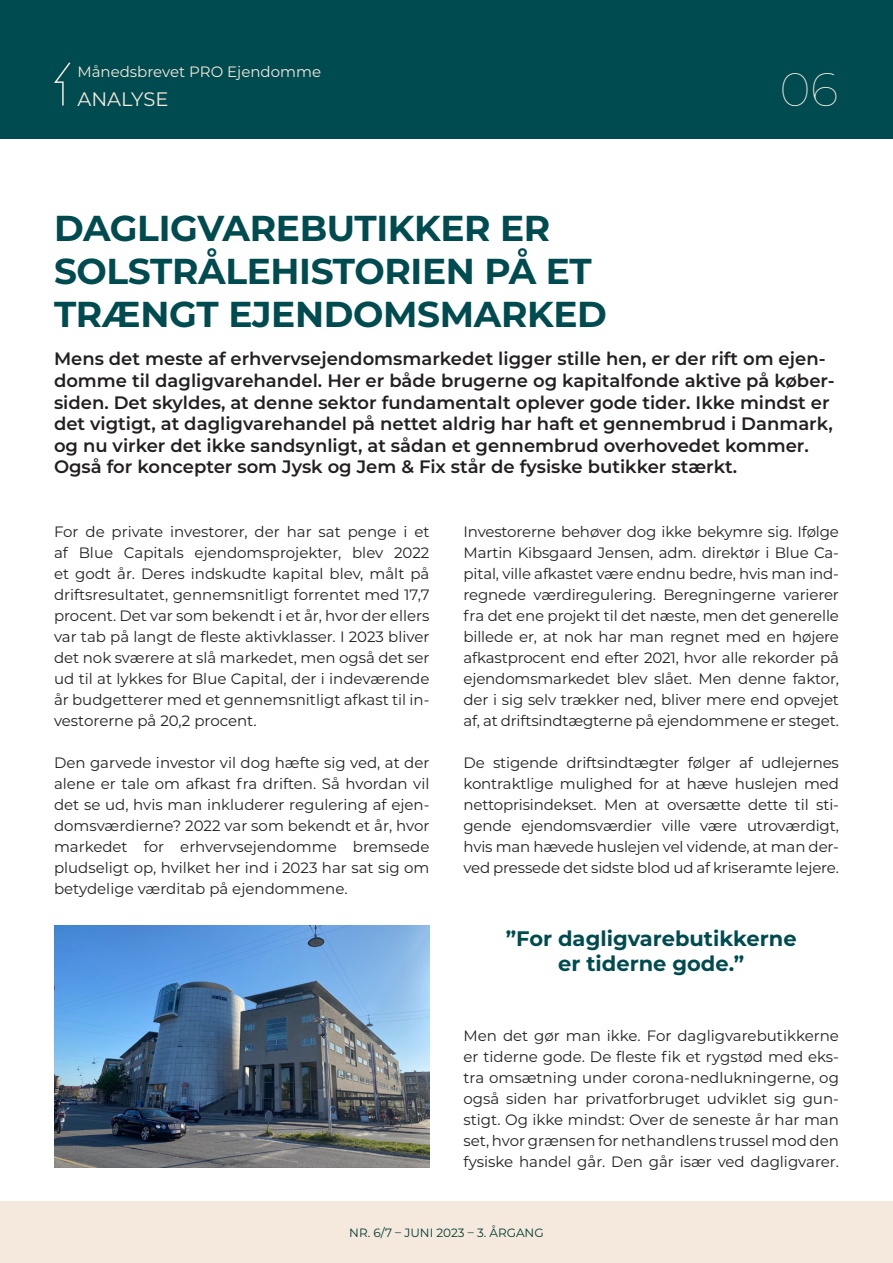
<style>
.page{position:relative;width:893px;height:1263px;background:#fff}
.page>*{position:absolute;margin:0;border:0;box-sizing:border-box;transform-origin:0 0}
.t1{font:100 46.95px "Montserrat";color:#f5e9dd}
.t2{font:700 36px/43.2px "Montserrat";letter-spacing:-.01em;color:#004b50}
.t3{font:700 21px/25.2px "Montserrat";color:#004b50;text-align:center}
.t4{font:19.5px "Montserrat";color:#f5e9dd}
.t5{font:600 18px/21.6px "Montserrat";color:#231f20}
.t6{font:15px/21px "Montserrat";color:#231f20;text-align:justify}
.t7{font:15px "Montserrat";color:#f5e9dd}
.t8{font:12px "Montserrat";color:#003b35}
</style>
<div class="page">
<div style="left:0;top:1201px;width:893px;height:62px;background:#f5e9dd"></div>
<div style="left:0;top:0;width:893px;height:138px;background:#004b50"></div>
<svg style="left:54px;top:62px;width:17px;height:44px"></svg>
<img style="left:54px;top:926px;width:375px;height:241px">
<p class="t7" style="left:77px;top:62px;width:245px">Månedsbrevet PRO Ejendomme</p>
<h3 class="t4" style="left:77px;top:86px;width:92px">ANALYSE</h3>
<h2 class="t2" style="left:54px;top:205px;width:554px">DAGLIGVAREBUTIKKER ER<br>SOLSTRÅLEHISTORIEN PÅ ET<br>TRÆNGT EJENDOMSMARKED</h2>
<h1 class="t1" style="left:780px;top:62px;width:60px">06</h1>
<p class="t5" style="left:54px;top:349px;width:782px">Mens det meste af erhvervsejendomsmarkedet ligger stille hen, er der rift om ejen&shy;domme til dagligvarehandel. Her er både brugerne og kapitalfonde aktive på køber&shy;siden. Det skyldes, at denne sektor fundamentalt oplever gode tider. Ikke mindst er det vigtigt, at dagligvarehandel på nettet aldrig har haft et gennembrud i Danmark, og nu virker det ikke sandsynligt, at sådan et gennembrud overhovedet kommer.<br>Også for koncepter som Jysk og Jem &amp; Fix står de fysiske butikker stærkt.</p>
<p class="t6" style="left:54px;top:522px;width:377px">For de private investorer, der har sat penge i et af Blue Capitals ejendomsprojekter, blev 2022 et godt år. Deres indskudte kapital blev, målt på driftsresultatet, gennemsnitligt forrentet med 17,7 procent. Det var som bekendt i et år, hvor der ellers var tab på langt de fleste aktivklasser. I 2023 bliver det nok sværere at slå markedet, men også det ser ud til at lykkes for Blue Capital, der i indeværende år budgetterer med et gennemsnitligt afkast til in&shy;vestorerne på 20,2 procent.</p>
<p class="t6" style="left:54px;top:753px;width:377px">Den garvede investor vil dog hæfte sig ved, at der alene er tale om afkast fra driften. Så hvordan vil det se ud, hvis man inkluderer regulering af ejen&shy;domsværdierne? 2022 var som bekendt et år, hvor markedet for erhvervsejendomme bremsede pludseligt op, hvilket her ind i 2023 har sat sig om betydelige værditab på ejendommene.</p>
<p class="t6" style="left:463px;top:522px;width:377px">Investorerne behøver dog ikke bekymre sig. Ifølge Martin Kibsgaard Jensen, adm. direktør i Blue Ca&shy;pital, ville afkastet være endnu bedre, hvis man ind&shy;regnede værdiregulering. Beregningerne varierer fra det ene projekt til det næste, men det generelle billede er, at nok har man regnet med en højere afkastprocent end efter 2021, hvor alle rekorder på ejendomsmarkedet blev slået. Men denne faktor, der i sig selv trækker ned, bliver mere end opvejet af, at driftsindtægterne på ejendommene er steget.</p>
<p class="t6" style="left:463px;top:753px;width:377px">De stigende driftsindtægter følger af udlejernes kontraktlige mulighed for at hæve huslejen med nettoprisindekset. Men at oversætte dette til sti&shy;gende ejendomsværdier ville være utroværdigt, hvis man hævede huslejen vel vidende, at man der&shy;ved pressede det sidste blod ud af kriseramte lejere.</p>
<h3 class="t3" style="left:506px;top:925px;width:292px">”For dagligvarebutikkerne er tiderne gode.”</h3>
<p class="t6" style="left:463px;top:1026px;width:377px">Men det gør man ikke. For dagligvarebutikkerne er tiderne gode. De fleste fik et rygstød med eks&shy;tra omsætning under corona-nedlukningerne, og også siden har privatforbruget udviklet sig gun&shy;stigt. Og ikke mindst: Over de seneste år har man set, hvor grænsen for nethandlens trussel mod den fysiske handel går. Den går især ved dagligvarer.</p>
<p class="t8" style="left:349px;top:1225px;width:196px">NR. 6/7 – JUNI 2023 – 3. ÅRGANG</p>
</div>
